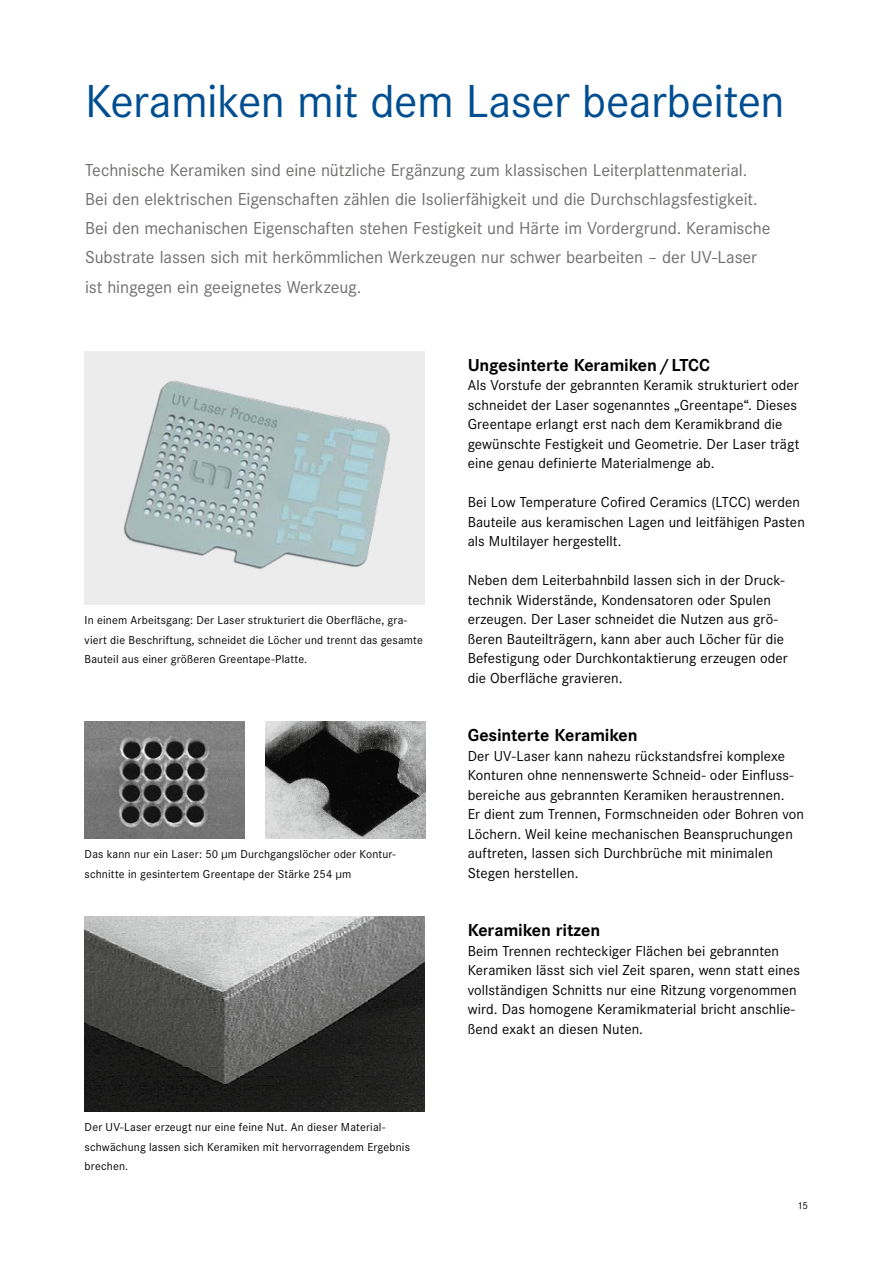
<style>
.page{position:relative;width:893px;height:1263px;background:#fff}
.page>*{position:absolute;margin:0;border:0;box-sizing:border-box;transform-origin:0 0}
.t1{font:48px "Corporate S";letter-spacing:-.01em;color:#004e91}
.t2{font:18px/29.2px "Corporate S";letter-spacing:-.005em;color:#6f6f6e}
.t3{font:700 18px "Corporate S";letter-spacing:-.01em;color:#000}
.t4{font:15px/19.5px "Corporate S";letter-spacing:.005em;color:#000}
.t5{font:12px/19.5px "Corporate S";letter-spacing:.015em;color:#000}
.t6{font:10.5px "Corporate S";color:#000}
</style>
<div class="page">
<div style="left:85px;top:351px;width:340px;height:254px;background:#ececed"></div>
<img style="left:123px;top:380px;width:267px;height:189px">
<img style="left:85px;top:722px;width:159px;height:116px">
<img style="left:265px;top:722px;width:160px;height:116px">
<img style="left:85px;top:917px;width:340px;height:195px">
<h1 class="t1" style="left:85px;top:70px;width:701px">Keramiken mit dem Laser bearbeiten</h1>
<p class="t2" style="left:85px;top:154px;width:687px">Technische Keramiken sind eine nützliche Ergänzung zum klassischen Leiterplattenmaterial.<br>Bei den elektrischen Eigenschaften zählen die Isolierfähigkeit und die Durchschlagsfestigkeit.<br>Bei den mechanischen Eigenschaften stehen Festigkeit und Härte im Vordergrund. Keramische Substrate lassen sich mit herkömmlichen Werkzeugen nur schwer bearbeiten – der UV-Laser ist hingegen ein geeignetes Werkzeug.</p>
<p class="t5" style="left:85px;top:610px;width:340px">In einem Arbeitsgang: Der Laser strukturiert die Oberfläche, gra&shy;viert die Beschriftung, schneidet die Löcher und trennt das gesamte<br>Bauteil aus einer größeren Greentape-Platte.</p>
<p class="t5" style="left:85px;top:844px;width:312px">Das kann nur ein Laser: 50 μm Durchgangslöcher oder Kontur&shy;schnitte in gesintertem Greentape der Stärke 254 μm</p>
<p class="t5" style="left:85px;top:1117px;width:327px">Der UV-Laser erzeugt nur eine feine Nut. An dieser Material&shy;schwächung lassen sich Keramiken mit hervorragendem Ergebnis brechen.</p>
<p class="t3" style="left:468px;top:352px;width:244px">Ungesinterte Keramiken / LTCC</p>
<p class="t4" style="left:468px;top:375px;width:333px">Als Vorstufe der gebrannten Keramik strukturiert oder schneidet der Laser sogenanntes „Greentape“. Dieses Greentape erlangt erst nach dem Keramikbrand die gewünschte Festigkeit und Geometrie. Der Laser trägt eine genau definierte Materialmenge ab.</p>
<p class="t4" style="left:468px;top:492px;width:339px">Bei Low Temperature Cofired Ceramics (LTCC) werden<br>Bauteile aus keramischen Lagen und leitfähigen Pasten als Multilayer hergestellt.</p>
<p class="t4" style="left:468px;top:570px;width:322px">Neben dem Leiterbahnbild lassen sich in der Druck&shy;technik Widerstände, Kondensatoren oder Spulen erzeugen. Der Laser schneidet die Nutzen aus grö&shy;ßeren Bauteilträgern, kann aber auch Löcher für die Befestigung oder Durchkontaktierung erzeugen oder die Oberfläche gravieren.</p>
<p class="t3" style="left:468px;top:723px;width:171px">Gesinterte Keramiken</p>
<p class="t4" style="left:468px;top:745px;width:338px">Der UV-Laser kann nahezu rückstandsfrei komplexe Konturen ohne nennenswerte Schneid- oder Einfluss&shy;bereiche aus gebrannten Keramiken heraustrennen.<br>Er dient zum Trennen, Formschneiden oder Bohren von Löchern. Weil keine mechanischen Beanspruchungen auftreten, lassen sich Durchbrüche mit minimalen Stegen herstellen.</p>
<p class="t3" style="left:468px;top:918px;width:134px">Keramiken ritzen</p>
<p class="t4" style="left:468px;top:940px;width:334px">Beim Trennen rechteckiger Flächen bei gebrannten Keramiken lässt sich viel Zeit sparen, wenn statt eines vollständigen Schnitts nur eine Ritzung vorgenommen wird. Das homogene Keramikmaterial bricht anschlie&shy;ßend exakt an diesen Nuten.</p>
<p class="t6" style="left:797px;top:1199px;width:12px">15</p>
</div>
